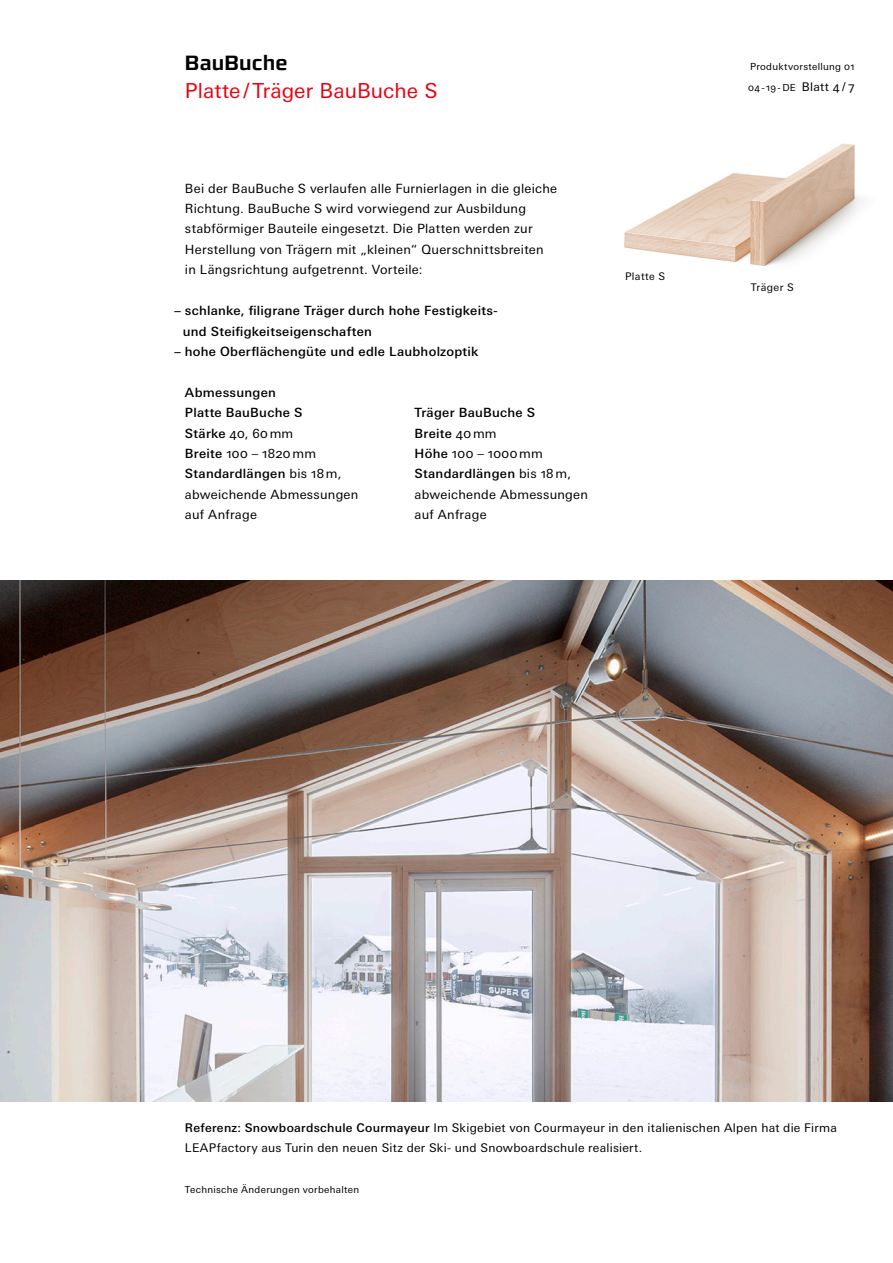
<style>
.page{position:relative;width:893px;height:1263px;background:#fff}
.page>*{position:absolute;margin:0;border:0;box-sizing:border-box;transform-origin:0 0}
.t1{font:20.7px "Univers Next W1 G";color:#e30612}
.t2{font:700 20.7px "Morgan Sans";letter-spacing:.005em;color:#000}
.t3{font:12.75px/20.4px "Univers Next W1 G";letter-spacing:.02em;color:#000}
.t4{font:500 12.75px/20.4px "Univers Next W1 G";letter-spacing:.02em;color:#000}
.t5{font:12px/20.4px "Univers Next W1 G";letter-spacing:.02em;color:#000}
.t6{font:10.5px "Univers Next W1 G";letter-spacing:.035em;color:#000}
.t7{font:9.75px/20.4px "Univers Next W1 G";letter-spacing:.03em;color:#000}
.s1{font-weight:500}
.s2{font-size:12px}
</style>
<div class="page">
<img style="left:0;top:580px;width:893px;height:521px">
<img style="left:624px;top:143px;width:238px;height:123px">
<h1 class="t2" style="left:185px;top:50px;width:104px">BauBuche</h1>
<h1 class="t1" style="left:185px;top:79px;width:254px">Platte / Träger BauBuche S</h1>
<p class="t3" style="left:185px;top:178px;width:374px">Bei der BauBuche S verlaufen alle Furnierlagen in die gleiche Richtung. BauBuche S wird vorwiegend zur Ausbildung stabförmiger Bauteile eingesetzt. Die Platten werden zur Herstellung von Trägern mit „kleinen“ Querschnittsbreiten in Längsrichtung aufgetrennt. Vorteile:</p>
<p class="t4" style="left:183px;top:300px;width:316px;text-indent:-9px">– schlanke, filigrane Träger durch hohe Festigkeits&shy;und Steifigkeitseigenschaften</p>
<p class="t4" style="left:174px;top:341px;width:305px">– hohe Oberflächengüte und edle Laubholzoptik</p>
<p class="t3" style="left:185px;top:382px;width:175px"><span class="s1">Abmessungen<br>Platte BauBuche S<br>Stärke</span> 40, 60mm<br><span class="s1">Breite</span> 100 – 1820mm<br><span class="s1">Standardlängen</span> bis 18m, abweichende Abmessungen auf Anfrage</p>
<p class="t3" style="left:415px;top:402px;width:175px"><span class="s1">Träger BauBuche S<br>Breite</span> 40mm<br><span class="s1">Höhe</span> 100 – 1000mm<br><span class="s1">Standardlängen</span> bis 18m, abweichende Abmessungen auf Anfrage</p>
<p class="t6" style="left:625px;top:271px;width:42px">Platte S</p>
<p class="t7" style="left:748px;top:57px;width:108px">Produktvorstellung 01<br>04-19-DE <span class="s2">Blatt 4 / 7</span></p>
<p class="t6" style="left:751px;top:281px;width:44px">Träger S</p>
<p class="t5" style="left:185px;top:1117px;width:653px"><span class="s1">Referenz: Snowboardschule Courmayeur</span> Im Skigebiet von Courmayeur in den italienischen Alpen hat die Firma<br>LEAPfactory aus Turin den neuen Sitz der Ski- und Snowboardschule realisiert.</p>
<p class="t7" style="left:185px;top:1179px;width:176px">Technische Änderungen vorbehalten</p>
</div>
